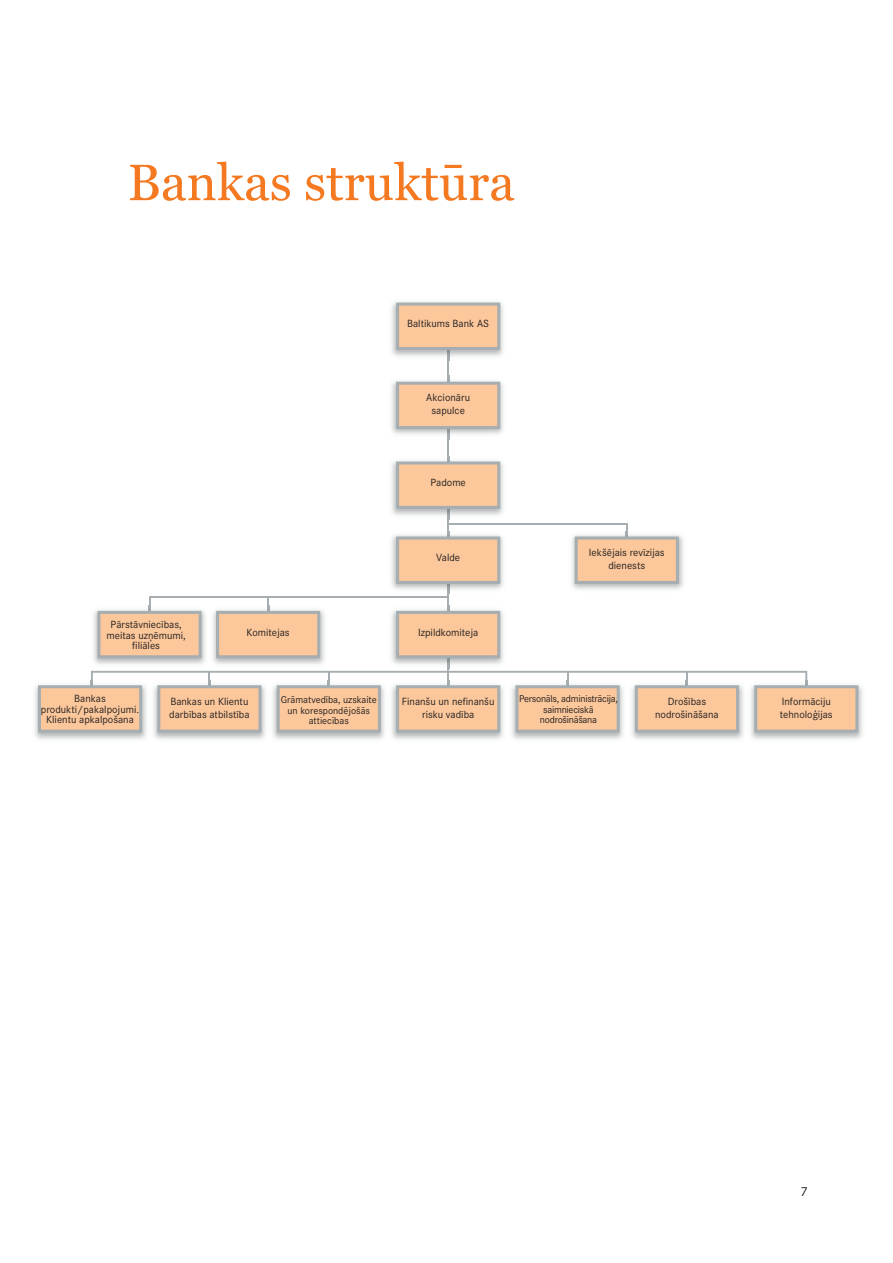
<style>
.page{position:relative;width:893px;height:1263px;background:#fff}
.page>*{position:absolute;margin:0;border:0;box-sizing:border-box;transform-origin:0 0}
.t1{font:51px "Georgia";color:#f47921}
.t2{font:13.5px "Corporate S";color:#231f20}
.t3{font:10.8px/13px "Corporate S";color:#231f20;text-align:center}
.t4{font:10.2px/10.8px "Corporate S";letter-spacing:-.025em;color:#231f20;text-align:center}
.t5{font:10.2px/10.8px "Corporate S";color:#231f20;text-align:center}
</style>
<div class="page">
<hr style="left:267px;top:597px;width:2px;height:28px;background:#a6aeb1">
<hr style="left:447px;top:335px;width:2px;height:374px;background:#a6aeb1">
<img style="left:391px;top:301px;width:113px;height:59px">
<img style="left:447px;top:350px;width:2px;height:10px">
<svg style="left:396px;top:303px;width:104px;height:47px;background:#edc39e"></svg>
<img style="left:391px;top:376px;width:113px;height:64px">
<img style="left:447px;top:376px;width:2px;height:64px">
<svg style="left:396px;top:382px;width:104px;height:47px;background:#edc39e"></svg>
<img style="left:391px;top:456px;width:113px;height:63px">
<img style="left:447px;top:456px;width:2px;height:63px">
<svg style="left:396px;top:461px;width:104px;height:48px;background:#ecc39f"></svg>
<img style="left:391px;top:531px;width:113px;height:63px">
<img style="left:447px;top:531px;width:2px;height:63px">
<svg style="left:396px;top:536px;width:104px;height:48px;background:#ecc39f"></svg>
<img style="left:571px;top:535px;width:113px;height:55px">
<svg style="left:575px;top:523px;width:104px;height:61px"></svg>
<img style="left:391px;top:606px;width:113px;height:62px">
<img style="left:447px;top:606px;width:2px;height:62px">
<svg style="left:396px;top:611px;width:104px;height:47px;background:#edc39e"></svg>
<img style="left:93px;top:610px;width:232px;height:55px">
<svg style="left:216px;top:606px;width:104px;height:52px;background:#edc8a6"></svg>
<img style="left:208px;top:610px;width:1px;height:55px">
<svg style="left:97px;top:596px;width:105px;height:62px"></svg>
<img style="left:34px;top:685px;width:469px;height:55px">
<img style="left:512px;top:685px;width:351px;height:55px">
<svg style="left:38px;top:671px;width:820px;height:62px"></svg>
<hr style="left:448px;top:523px;width:179px;height:2px;background:#a6aeb1">
<hr style="left:150px;top:596px;width:298px;height:2px;background:#a6aeb1">
<p class="t1" style="left:128px;top:152px;width:389px">Bankas struktūra</p>
<p class="t3" style="left:407px;top:317px;width:83px">Baltikums Bank AS</p>
<p class="t3" style="left:426px;top:390px;width:45px">Akcionāru sapulce</p>
<p class="t3" style="left:431px;top:475px;width:37px">Padome</p>
<p class="t3" style="left:106px;top:618px;width:81px;line-height:10.8px">Pārstāvniecības, meitas uzņēmumi, filiāles</p>
<p class="t3" style="left:436px;top:551px;width:25px">Valde</p>
<p class="t3" style="left:589px;top:545px;width:77px">Iekšējais revīzijas dienests</p>
<p class="t3" style="left:247px;top:625px;width:45px">Komitejas</p>
<p class="t3" style="left:418px;top:625px;width:62px">Izpildkomiteja</p>
<p class="t3" style="left:41px;top:692px;width:100px;line-height:10.8px">Bankas produkti/pakalpojumi.<br>Klientu apkalpošana</p>
<p class="t4" style="left:519px;top:692px;width:100px">Personāls, administrācija, saimnieciskā nodrošināšana</p>
<p class="t3" style="left:780px;top:694px;width:54px;text-align:left">Informāciju tehnoloģijas</p>
<p class="t5" style="left:281px;top:693px;width:97px">Grāmatvedība, uzskaite un korespondējošās attiecības</p>
<p class="t3" style="left:402px;top:694px;width:94px">Finanšu un nefinanšu risku vadība</p>
<p class="t3" style="left:655px;top:694px;width:65px">Drošības nodrošināšana</p>
<p class="t3" style="left:169px;top:694px;width:82px;text-align:left">Bankas un Klientu darbības atbilstība</p>
<p class="t2" style="left:801px;top:1181px;width:9px">7</p>
</div>
